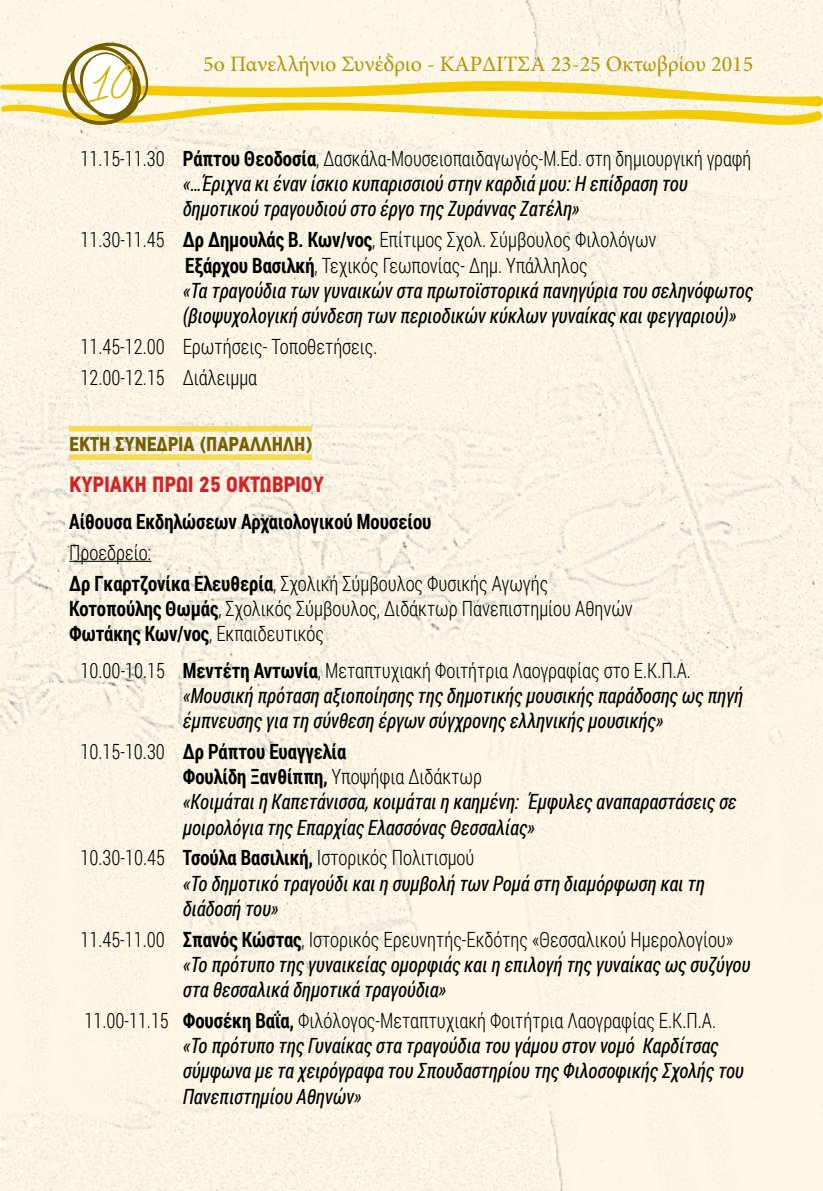
<style>
.page{position:relative;width:823px;height:1191px;background:#fff}
.page>*{position:absolute;margin:0;border:0;box-sizing:border-box;transform-origin:0 0}
.t1{font:54px "Aka Acid GR Calligram";color:#d8b605}
.t2{font:22px "Minion Pro";color:#b29504}
.t3{font:700 22px "PF Din Text Cond Pro";color:#d2232a}
.t4{font:italic 21px/25.2px "Roboto Condensed";color:#000;scale:.9 1}
.t5{font:300 21px/30.8px "Roboto Condensed";color:#000;scale:.9 1}
.t6{font:700 21px "Roboto Condensed";color:#000;scale:.9 1}
.t7{font:700 20px "PF Din Text Cond Pro";color:#726002}
.s1{font-weight:300;font-style:normal}
.s2{font-weight:700;font-style:normal}
.s3{font-weight:700}
</style>
<div class="page">
<img style="left:0;top:0;width:822px;height:1191px">
<svg style="left:0;top:40px;width:822px;height:87px;background:#f6eab6"></svg>
<div style="left:69px;top:426px;width:243px;height:5px;background:#f6db50"></div>
<div style="left:69px;top:454px;width:243px;height:6px;background:#f6db50"></div>
<hr style="left:69px;top:561px;width:82px;height:1px;background:#000">
<h1 class="t1" style="left:88px;top:55px;width:44px">10</h1>
<p class="t2" style="left:203px;top:50px;width:551px">5ο Πανελλήνιο Συνέδριο - ΚΑΡΔΙΤΣΑ 23-25 Οκτωβρίου 2015</p>
<p class="t4" style="left:183px;top:145px;width:633px;text-indent:-102px"><span class="s1">11.15-11.30</span> <span class="s2">Ράπτου Θεοδοσία</span><span class="s1">, Δασκάλα-Μουσειοπαιδαγωγός-Μ.Ed. στη δημιουργική γραφή </span>«…Έριχνα κι έναν ίσκιο κυπαρισσιού στην καρδιά μου: Η επίδραση του δημοτικού τραγουδιού στο έργο της Ζυράννας Ζατέλη»</p>
<p class="t4" style="left:183px;top:226px;width:634px;text-indent:-102px"><span class="s1">11.30-11.45</span> <span class="s2">Δρ Δημουλάς Β. Κων/νος</span><span class="s1">, Επίτιμος Σχολ. Σύμβουλος Φιλολόγων<br></span><span class="s2">Εξάρχου Βασιλκή</span><span class="s1">, Τεχικός Γεωπονίας- Δημ. Υπάλληλος<br></span>«Τα τραγούδια των γυναικών στα πρωτοϊστορικά πανηγύρια του σεληνόφωτος (βιοψυχολογική σύνδεση των περιοδικών κύκλων γυναίκας και φεγγαριού)»</p>
<p class="t5" style="left:80px;top:330px;width:331px">11.45-12.00 Ερωτήσεις- Τοποθετήσεις.<br>12.00-12.15 Διάλειμμα</p>
<p class="t7" style="left:69px;top:432px;width:244px">ΕΚΤΗ ΣΥΝΕΔΡΙΑ (ΠΑΡΑΛΛΗΛΗ)</p>
<p class="t3" style="left:69px;top:471px;width:256px">ΚΥΡΙΑΚΗ ΠΡΩΙ 25 ΟΚΤΩΒΡΙΟΥ</p>
<p class="t6" style="left:69px;top:506px;width:404px">Αίθουσα Εκδηλώσεων Αρχαιολογικού Μουσείου</p>
<p class="t5" style="left:69px;top:536px;width:533px">Προεδρείο:<br><span class="s3">Δρ Γκαρτζονίκα Ελευθερία</span>, Σχολική Σύμβουλος Φυσικής Αγωγής</p>
<p class="t5" style="left:69px;top:595px;width:627px;line-height:25.2px"><span class="s3">Κοτοπούλης Θωμάς</span>, Σχολικός Σύμβουλος, Διδάκτωρ Πανεπιστημίου Αθηνών<br><span class="s3">Φωτάκης Κων/νος</span>, Εκπαιδευτικός</p>
<p class="t4" style="left:183px;top:657px;width:623px;text-indent:-102px"><span class="s1">10.00-10.15</span> <span class="s2">Μεντέτη Αντωνία</span><span class="s1">, Μεταπτυχιακή Φοιτήτρια Λαογραφίας στο Ε.Κ.Π.Α. </span>«Μουσική πρόταση αξιοποίησης της δημοτικής μουσικής παράδοσης ως πηγή έμπνευσης για τη σύνθεση έργων σύγχρονης ελληνικής μουσικής»</p>
<p class="t4" style="left:183px;top:738px;width:616px;text-indent:-102px"><span class="s1">10.15-10.30</span> <span class="s2">Δρ Ράπτου Ευαγγελία<br>Φουλίδη Ξανθίππη,</span> <span class="s1">Υποψήφια Διδάκτωρ<br></span>«Κοιμάται η Καπετάνισσα, κοιμάται η καημένη: Έμφυλες αναπαραστάσεις σε μοιρολόγια της Επαρχίας Ελασσόνας Θεσσαλίας»</p>
<p class="t4" style="left:183px;top:844px;width:581px;text-indent:-102px"><span class="s1">10.30-10.45</span> <span class="s2">Τσούλα Βασιλική,</span> <span class="s1">Ιστορικός Πολιτισμού<br></span>«Το δημοτικό τραγούδι και η συμβολή των Ρομά στη διαμόρφωση και τη διάδοσή του»</p>
<p class="t4" style="left:183px;top:926px;width:631px;text-indent:-102px"><span class="s1">11.45-11.00</span> <span class="s2">Σπανός Κώστας</span><span class="s1">, Ιστορικός Ερευνητής-Εκδότης «Θεσσαλικού Ημερολογίου» </span>«Το πρότυπο της γυναικείας ομορφιάς και η επιλογή της γυναίκας ως συζύγου στα θεσσαλικά δημοτικά τραγούδια»</p>
<p class="t4" style="left:183px;top:1007px;width:624px;text-indent:-98px"><span class="s1">11.00-11.15</span> <span class="s2">Φουσέκη Βαΐα,</span> <span class="s1">Φιλόλογος-Μεταπτυχιακή Φοιτήτρια Λαογραφίας Ε.Κ.Π.Α. </span>«Το πρότυπο της Γυναίκας στα τραγούδια του γάμου στον νομό Καρδίτσας σύμφωνα με τα χειρόγραφα του Σπουδαστηρίου της Φιλοσοφικής Σχολής του Πανεπιστημίου Αθηνών»</p>
</div>
